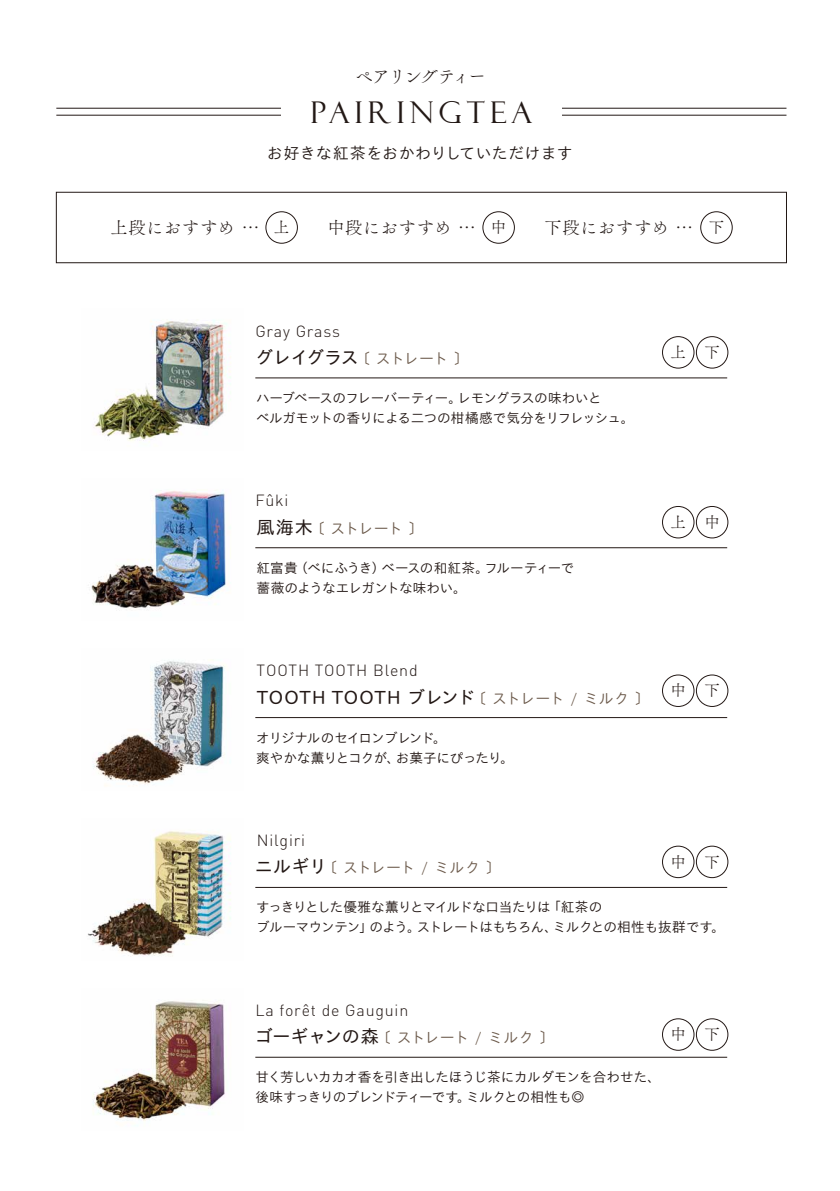
<style>
.page{position:relative;width:840px;height:1191px;background:#fff}
.page>*{position:absolute;margin:0;border:0;box-sizing:border-box;transform-origin:0 0}
.t1{font:30px "Felix Titling";letter-spacing:.17em;color:#221815}
.t2{font:18px "TB Go Pro";letter-spacing:.055em;color:#231815}
.t3{font:18px "Tsuku A Old Min Pr 6 N L";letter-spacing:-.105em;color:#221815}
.t4{font:17.6px "Tsuku A Old Min Pr 6 N L";letter-spacing:.005em;color:#221815}
.t5{font:16px "DINT Light";letter-spacing:.05em;color:#231815}
.t6{font:300 16px "TB Go Pro";letter-spacing:.015em;color:#221815}
.t7{font:16px "Tsuku A Old Min Pr 6 N L";color:#221815}
.t8{font:300 15px "TB Go Pro";letter-spacing:-.03em;color:#6c5a4b}
.t9{font:300 15px "TB Go Pro";letter-spacing:-.06em;color:#6c5a4b}
.t10{font:300 13.6px/20px "TB Go Pro";letter-spacing:-.045em;color:#231815}
.t11{font:300 13.6px/20px "TB Go Pro";letter-spacing:-.02em;color:#231815}
.s1{font-size:16px}
.s2{font-weight:400;font-size:18px;color:#231815}
.s3{font-weight:300;font-size:15px;color:#6c5a4b}
</style>
<div class="page">
<img style="left:93px;top:1000px;width:132px;height:126px">
<img style="left:88px;top:831px;width:143px;height:126px">
<img style="left:93px;top:319px;width:138px;height:123px">
<hr style="left:56px;top:108px;width:730px;height:1px;background:#221815">
<hr style="left:56px;top:115px;width:730px;height:1px;background:#221815">
<div style="left:281px;top:89px;width:280px;height:45px;background:#fff"></div>
<div style="left:700px;top:211px;width:32px;height:32px;border:1px solid #231815;border-radius:50%"></div>
<div style="left:482px;top:211px;width:32px;height:32px;border:1px solid #231815;border-radius:50%"></div>
<div style="left:265px;top:211px;width:32px;height:32px;border:1px solid #231815;border-radius:50%"></div>
<hr style="left:255px;top:1057px;width:471px;height:1px;background:#231815">
<img style="left:93px;top:660px;width:133px;height:126px">
<hr style="left:255px;top:717px;width:471px;height:1px;background:#231815">
<div style="left:695px;top:674px;width:32px;height:32px;border:1px solid #231815;border-radius:50%"></div>
<div style="left:695px;top:336px;width:32px;height:32px;border:1px solid #231815;border-radius:50%"></div>
<div style="left:662px;top:674px;width:32px;height:32px;border:1px solid #231815;border-radius:50%"></div>
<div style="left:695px;top:846px;width:32px;height:32px;border:1px solid #231815;border-radius:50%"></div>
<div style="left:662px;top:846px;width:32px;height:32px;border:1px solid #231815;border-radius:50%"></div>
<div style="left:695px;top:1018px;width:32px;height:32px;border:1px solid #231815;border-radius:50%"></div>
<div style="left:662px;top:1018px;width:32px;height:32px;border:1px solid #231815;border-radius:50%"></div>
<hr style="left:255px;top:887px;width:471px;height:1px;background:#231815">
<img style="left:91px;top:490px;width:135px;height:120px">
<hr style="left:255px;top:547px;width:471px;height:1px;background:#231815">
<div style="left:695px;top:506px;width:32px;height:32px;border:1px solid #231815;border-radius:50%"></div>
<div style="left:662px;top:506px;width:32px;height:32px;border:1px solid #231815;border-radius:50%"></div>
<hr style="left:255px;top:377px;width:471px;height:1px;background:#231815">
<div style="left:662px;top:336px;width:32px;height:32px;border:1px solid #231815;border-radius:50%"></div>
<div style="left:56px;top:192px;width:730px;height:71px;border:1px solid #221815"></div>
<h2 class="t3" style="left:354px;top:61px;width:133px">ペアリングティー</h2>
<h1 class="t1" style="left:310px;top:95px;width:223px">PAIRINGTEA</h1>
<p class="t6" style="left:266px;top:140px;width:307px">お好きな紅茶をおかわりしていただけます</p>
<p class="t4" style="left:110px;top:212px;width:181px">上段におすすめ … <span class="s1">上</span></p>
<p class="t4" style="left:327px;top:212px;width:181px">中段におすすめ … <span class="s1">中</span></p>
<p class="t4" style="left:544px;top:212px;width:181px">下段におすすめ … <span class="s1">下</span></p>
<p class="t5" style="left:255px;top:321px;width:86px">Gray Grass</p>
<p class="t9" style="left:255px;top:346px;width:215px"><span class="s2">グレイグラス</span>〔 ストレート 〕</p>
<p class="t10" style="left:256px;top:386px;width:379px">ハーブベースのフレーバーティー。レモングラスの味わいと<br>ベルガモットの香りによる二つの柑橘感で気分をリフレッシュ。</p>
<p class="t5" style="left:255px;top:491px;width:34px">Fûki</p>
<p class="t9" style="left:256px;top:515px;width:169px"><span class="s2">風海木</span>〔 ストレート 〕</p>
<p class="t11" style="left:256px;top:556px;width:319px">紅富貴（べにふうき）ベースの和紅茶。フルーティーで薔薇のようなエレガントな味わい。</p>
<p class="t5" style="left:256px;top:660px;width:162px">TOOTH TOOTH Blend</p>
<h2 class="t2" style="left:257px;top:681px;width:394px">TOOTH TOOTH ブレンド<span class="s3">〔 ストレート / ミルク 〕</span></h2>
<p class="t10" style="left:256px;top:726px;width:259px">オリジナルのセイロンブレンド。<br>爽やかな薫りとコクが、お菓子にぴったり。</p>
<p class="t5" style="left:257px;top:830px;width:50px">Nilgiri</p>
<p class="t7" style="left:669px;top:338px;width:17px">上</p>
<p class="t7" style="left:703px;top:338px;width:17px">下</p>
<p class="t7" style="left:669px;top:508px;width:51px">上 中</p>
<p class="t7" style="left:669px;top:676px;width:17px">中</p>
<p class="t7" style="left:703px;top:676px;width:17px">下</p>
<p class="t7" style="left:669px;top:847px;width:51px">中 下</p>
<p class="t8" style="left:254px;top:855px;width:248px"><span class="s2">ニルギリ</span>〔 ストレート / ミルク 〕</p>
<p class="t10" style="left:256px;top:896px;width:470px">すっきりとした優雅な薫りとマイルドな口当たりは「紅茶の<br>ブルーマウンテン」のよう。ストレートはもちろん、ミルクとの相性も抜群です。</p>
<p class="t5" style="left:255px;top:1000px;width:154px">La forêt de Gauguin</p>
<p class="t8" style="left:254px;top:1025px;width:301px"><span class="s2">ゴーギャンの森</span>〔 ストレート / ミルク 〕</p>
<p class="t10" style="left:255px;top:1065px;width:407px">甘く芳しいカカオ香を引き出したほうじ茶にカルダモンを合わせた、後味すっきりのブレンドティーです。ミルクとの相性も◎</p>
<p class="t7" style="left:669px;top:1020px;width:51px">中 下</p>
</div>
